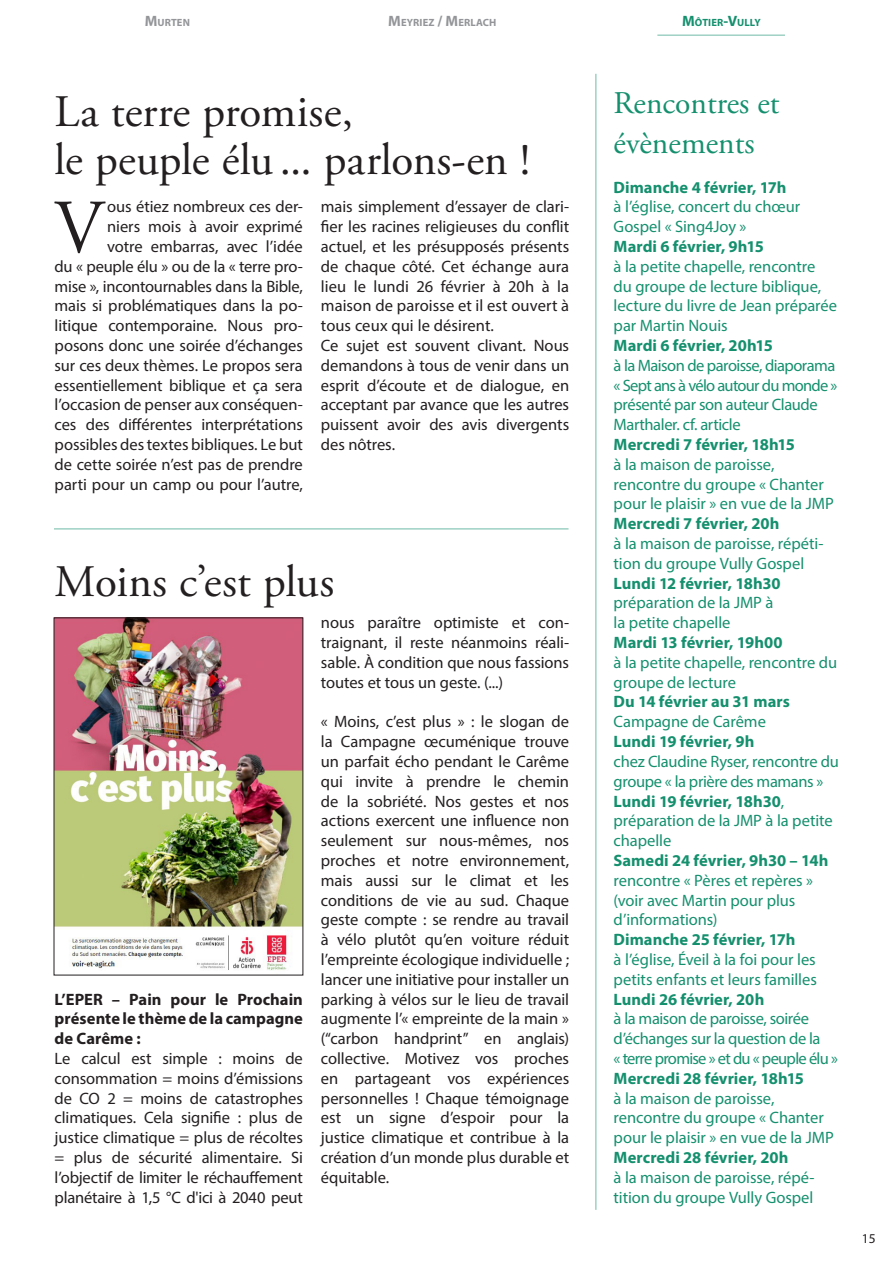
<style>
.page{position:relative;width:893px;height:1263px;background:#fff}
.page>*{position:absolute;margin:0;border:0;box-sizing:border-box;transform-origin:0 0}
.t1{font:76.2px "Adobe Garamond Pro";color:#231f20;scale:.95 1}
.t2{font:45px/48px "Adobe Garamond Pro";letter-spacing:-.005em;color:#231f20}
.t3{font:31.5px/39.6px "Adobe Garamond Pro";letter-spacing:-.005em;color:#15906e}
.t4{font:16.5px/19.8px "Myriad Pro";letter-spacing:-.005em;color:#231f20;text-align:justify}
.t5{font:16.5px/19.8px "Myriad Pro";letter-spacing:-.005em;color:#15906e}
.t6{font:700 16.5px "Myriad Pro";color:#15906e}
.t7{font:16.5px/19.8px "Myriad Pro";letter-spacing:-.03em;color:#15906e}
.t8{font:16.5px/19.8px "Myriad Pro";letter-spacing:-.025em;color:#15906e}
.t9{font:700 16.5px/19.8px "Myriad Pro";color:#231f20;text-align:justify}
.t10{font:13.5px "Myriad Pro";color:#231f20}
.t11{font:700 10.5px "Myriad Pro";letter-spacing:.01em;color:#939598}
.t12{font:700 10.5px "Myriad Pro";letter-spacing:.005em;color:#15906e}
.s1{font-size:15px}
.s2{font-weight:700}
</style>
<div class="page">
<hr style="left:657px;top:35px;width:128px;height:1px;background:#15906e">
<hr style="left:595px;top:74px;width:1px;height:1136px;background:#15906e">
<hr style="left:54px;top:528px;width:514px;height:1px;background:#15906e">
<img style="left:56px;top:620px;width:245px;height:350px">
<p class="t11" style="left:145px;top:16px;width:47px"><span class="s1">M</span>URTEN</p>
<p class="t11" style="left:388px;top:16px;width:110px"><span class="s1">M</span>EYRIEZ <span class="s1">/ M</span>ERLACH</p>
<p class="t12" style="left:682px;top:16px;width:80px"><span class="s1">M</span>ÔTIER<span class="s1">-V</span>ULLY</p>
<h2 class="t2" style="left:55px;top:89px;width:477px">La terre promise,<br>le peuple élu ... parlons-en !</h2>
<p class="t4" style="left:55px;top:197px;width:250px;text-align:right">ous étiez nombreux ces der-<br>niers mois à avoir exprimé<br>votre embarras, avec l’idée<br>du « peuple élu » ou de la « terre pro&shy;mise », incontournables dans la Bible, mais si problématiques dans la po&shy;litique contemporaine. Nous pro&shy;posons donc une soirée d’échanges sur ces deux thèmes. Le propos sera essentiellement biblique et ça sera l’occasion de penser aux conséquen&shy;ces des différentes interprétations possibles des textes bibliques. Le but de cette soirée n’est pas de prendre parti pour un camp ou pour l’autre,</p>
<p class="t4" style="left:321px;top:197px;width:250px;text-align:left">mais simplement d’essayer de clari&shy;fier les racines religieuses du conflit actuel, et les présupposés présents de chaque côté. Cet échange aura lieu le lundi 26 février à 20h à la maison de paroisse et il est ouvert à tous ceux qui le désirent.<br>Ce sujet est souvent clivant. Nous demandons à tous de venir dans un esprit d’écoute et de dialogue, en acceptant par avance que les autres puissent avoir des avis divergents des nôtres.</p>
<h1 class="t1" style="left:55px;top:182px;width:53px">V</h1>
<h2 class="t2" style="left:55px;top:560px;width:281px">Moins c’est plus</h2>
<p class="t9" style="left:55px;top:988px;width:250px">L’EPER – Pain pour le Prochain présente le thème de la campagne de Carême :</p>
<p class="t4" style="left:55px;top:1048px;width:250px">Le calcul est simple : moins de consommation = moins d’émissions de CO 2 = moins de catastrophes climatiques. Cela signifie : plus de justice climatique = plus de récoltes = plus de sécurité alimentaire. Si l’objectif de limiter le réchauffement planétaire à 1,5 °C d'ici à 2040 peut</p>
<p class="t4" style="left:321px;top:613px;width:250px">nous paraître optimiste et con&shy;traignant, il reste néanmoins réali&shy;sable. À condition que nous fassions toutes et tous un geste. (...)</p>
<p class="t4" style="left:321px;top:712px;width:250px">« Moins, c’est plus » : le slogan de la Campagne œcuménique trouve un parfait écho pendant le Carême qui invite à prendre le chemin de la sobriété. Nos gestes et nos actions exercent une influence non seulement sur nous-mêmes, nos proches et notre environnement, mais aussi sur le climat et les conditions de vie au sud. Chaque geste compte : se rendre au travail à vélo plutôt qu’en voiture réduit l’empreinte écologique individuelle ; lancer une initiative pour installer un parking à vélos sur le lieu de travail augmente l’« empreinte de la main » (“carbon handprint” en anglais) collective. Motivez vos proches en partageant vos expériences personnelles ! Chaque témoignage est un signe d’espoir pour la justice climatique et contribue à la création d’un monde plus durable et équitable.</p>
<h3 class="t3" style="left:614px;top:85px;width:167px">Rencontres et évènements</h3>
<p class="t6" style="left:614px;top:176px;width:174px">Dimanche 4 février, 17h</p>
<p class="t5" style="left:614px;top:197px;width:188px">à l’église, concert du chœur<br>Gospel « Sing4Joy »</p>
<p class="t6" style="left:614px;top:236px;width:152px">Mardi 6 février, 9h15</p>
<p class="t5" style="left:614px;top:256px;width:225px">à la petite chapelle, rencontre du groupe de lecture biblique, lecture du livre de Jean préparée par Martin Nouis</p>
<p class="t6" style="left:614px;top:335px;width:161px">Mardi 6 février, 20h15</p>
<p class="t7" style="left:614px;top:355px;width:225px">à la Maison de paroisse, diaporama « Sept ans à vélo autour du monde » présenté par son auteur Claude<br>Marthaler. cf. article</p>
<p class="t6" style="left:614px;top:434px;width:183px">Mercredi 7 février, 18h15</p>
<p class="t5" style="left:614px;top:454px;width:222px">à la maison de paroisse, rencontre du groupe « Chanter pour le plaisir » en vue de la JMP</p>
<p class="t6" style="left:614px;top:513px;width:167px">Mercredi 7 février, 20h</p>
<p class="t5" style="left:614px;top:533px;width:211px">à la maison de paroisse, répéti&shy;tion du groupe Vully Gospel</p>
<p class="t6" style="left:614px;top:572px;width:169px">Lundi 12 février, 18h30</p>
<p class="t5" style="left:614px;top:593px;width:161px">préparation de la JMP à la petite chapelle</p>
<p class="t6" style="left:614px;top:632px;width:171px">Mardi 13 février, 19h00</p>
<p class="t5" style="left:614px;top:652px;width:225px">à la petite chapelle, rencontre du groupe de lecture</p>
<p class="t6" style="left:614px;top:691px;width:178px">Du 14 février au 31 mars</p>
<p class="t5" style="left:614px;top:712px;width:154px">Campagne de Carême</p>
<p class="t6" style="left:614px;top:731px;width:142px">Lundi 19 février, 9h</p>
<p class="t5" style="left:614px;top:751px;width:227px">chez Claudine Ryser, rencontre du groupe « la prière des mamans »<br><span class="s2">Lundi 19 février, 18h30</span>, préparation de la JMP à la petite chapelle</p>
<p class="t6" style="left:614px;top:849px;width:216px">Samedi 24 février, 9h30 – 14h</p>
<p class="t5" style="left:614px;top:870px;width:201px">rencontre « Pères et repères » (voir avec Martin pour plus d’informations)</p>
<p class="t6" style="left:614px;top:929px;width:183px">Dimanche 25 février, 17h</p>
<p class="t5" style="left:614px;top:949px;width:205px">à l’église, Éveil à la foi pour les petits enfants et leurs familles</p>
<p class="t6" style="left:614px;top:988px;width:152px">Lundi 26 février, 20h</p>
<p class="t8" style="left:614px;top:1009px;width:226px">à la maison de paroisse, soirée d’échanges sur la question de la<br>« terre promise » et du « peuple élu »</p>
<p class="t6" style="left:614px;top:1067px;width:192px">Mercredi 28 février, 18h15</p>
<p class="t5" style="left:614px;top:1088px;width:222px">à la maison de paroisse, rencontre du groupe « Chanter pour le plaisir » en vue de la JMP</p>
<p class="t6" style="left:614px;top:1146px;width:176px">Mercredi 28 février, 20h</p>
<p class="t5" style="left:614px;top:1167px;width:202px">à la maison de paroisse, répé&shy;tition du groupe Vully Gospel</p>
<p class="t10" style="left:862px;top:1230px;width:15px">15</p>
</div>
